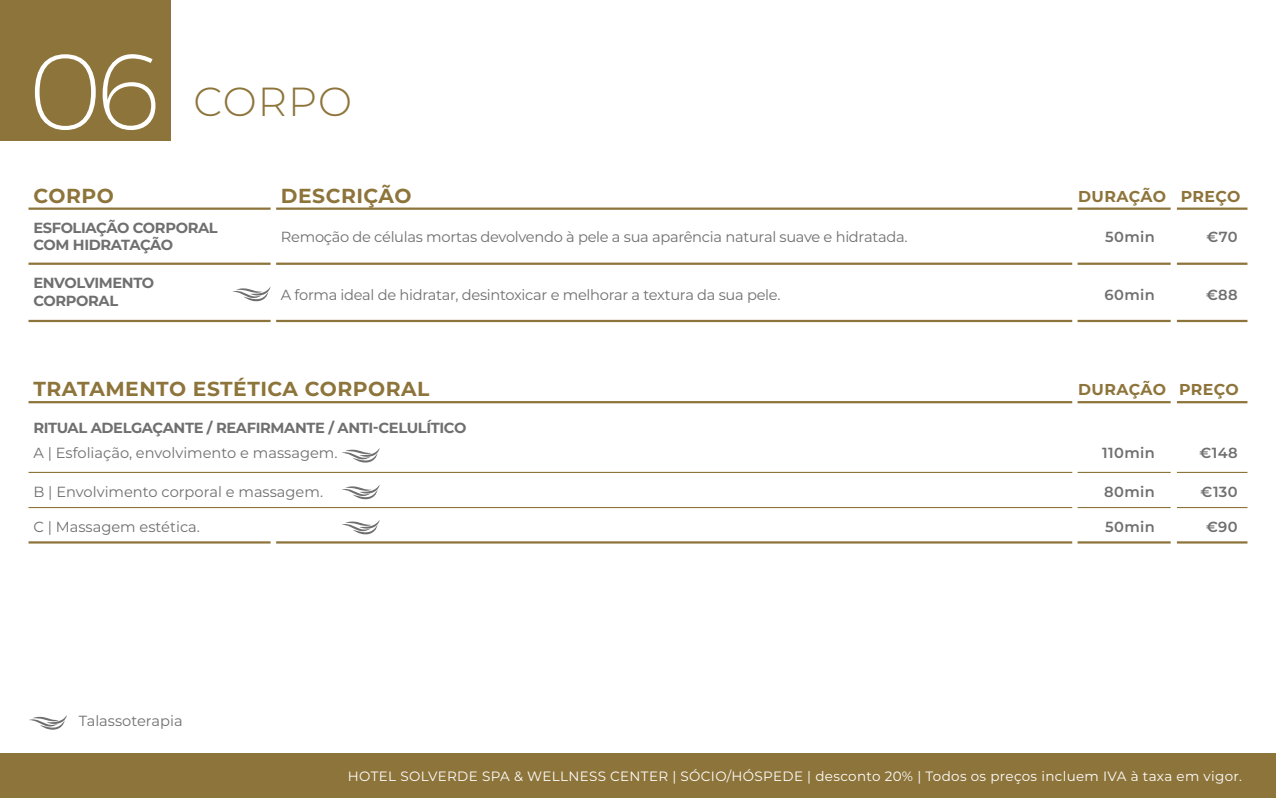
<style>
.page{position:relative;width:1276px;height:798px;background:#fff}
.page>*{position:absolute;margin:0;border:0;box-sizing:border-box;transform-origin:0 0}
.t1{font:200 108px "Montserrat";color:#fff}
.t2{font:300 40.5px "Montserrat";letter-spacing:.025em;color:#8d743a}
.t3{font:700 20.25px "Montserrat";letter-spacing:.025em;color:#8d743a}
.t4{font:700 15.75px "Montserrat";letter-spacing:.02em;color:#8d743a}
.t5{font:14.62px "Montserrat";letter-spacing:-.02em;color:#706f6f}
.t6{font:14.62px "Montserrat";color:#706f6f}
.t7{font:700 14.62px/17.6px "Montserrat";letter-spacing:-.025em;color:#706f6f}
.t8{font:600 14.62px "Montserrat";letter-spacing:.025em;color:#706f6f}
.t9{font:13.5px "Montserrat";letter-spacing:.025em;color:#fff}
</style>
<div class="page">
<div style="left:0;top:753px;width:1276px;height:44px;background:#8d743a"></div>
<hr style="left:1077px;top:207px;width:93px;height:3px;background:#8d743a">
<hr style="left:1177px;top:207px;width:70px;height:3px;background:#8d743a">
<hr style="left:276px;top:207px;width:796px;height:3px;background:#8d743a">
<hr style="left:29px;top:207px;width:242px;height:3px;background:#8d743a">
<hr style="left:1177px;top:541px;width:70px;height:2px;background:#8d743a">
<hr style="left:1077px;top:541px;width:93px;height:2px;background:#8d743a">
<hr style="left:29px;top:541px;width:242px;height:2px;background:#8d743a">
<hr style="left:276px;top:541px;width:796px;height:2px;background:#8d743a">
<hr style="left:1177px;top:320px;width:70px;height:2px;background:#8d743a">
<hr style="left:1077px;top:320px;width:93px;height:2px;background:#8d743a">
<hr style="left:29px;top:320px;width:242px;height:2px;background:#8d743a">
<hr style="left:276px;top:320px;width:796px;height:2px;background:#8d743a">
<hr style="left:1177px;top:262px;width:70px;height:3px;background:#8d743a">
<hr style="left:1077px;top:262px;width:93px;height:3px;background:#8d743a">
<hr style="left:29px;top:262px;width:242px;height:3px;background:#8d743a">
<hr style="left:276px;top:262px;width:796px;height:3px;background:#8d743a">
<hr style="left:1077px;top:401px;width:93px;height:2px;background:#8d743a">
<hr style="left:1177px;top:401px;width:70px;height:2px;background:#8d743a">
<hr style="left:29px;top:401px;width:1043px;height:2px;background:#8d743a">
<div style="left:0;top:0;width:170px;height:140px;background:#8d743a"></div>
<hr style="left:1177px;top:507px;width:70px;height:1px;background:#8d743a">
<hr style="left:1077px;top:507px;width:93px;height:1px;background:#8d743a">
<hr style="left:29px;top:507px;width:1043px;height:1px;background:#8d743a">
<hr style="left:1177px;top:471px;width:70px;height:2px;background:#8d743a">
<hr style="left:1077px;top:471px;width:93px;height:2px;background:#8d743a">
<hr style="left:29px;top:471px;width:1043px;height:2px;background:#8d743a">
<svg style="left:29px;top:715px;width:38px;height:15px"></svg>
<svg style="left:342px;top:520px;width:38px;height:15px"></svg>
<svg style="left:342px;top:485px;width:38px;height:15px"></svg>
<svg style="left:342px;top:448px;width:38px;height:15px"></svg>
<svg style="left:232px;top:286px;width:39px;height:16px"></svg>
<h1 class="t1" style="left:29px;top:26px;width:133px">06</h1>
<h2 class="t2" style="left:193px;top:74px;width:160px">CORPO</h2>
<h3 class="t3" style="left:33px;top:181px;width:82px">CORPO</h3>
<h3 class="t3" style="left:281px;top:181px;width:132px">DESCRIÇÃO</h3>
<p class="t4" style="left:1078px;top:184px;width:164px">DURAÇÃO PREÇO</p>
<p class="t7" style="left:33px;top:218px;width:186px">ESFOLIAÇÃO CORPORAL<br>COM HIDRATAÇÃO</p>
<p class="t5" style="left:281px;top:227px;width:628px">Remoção de células mortas devolvendo à pele a sua aparência natural suave e hidratada.</p>
<p class="t8" style="left:1105px;top:227px;width:51px">50min</p>
<p class="t8" style="left:1206px;top:227px;width:33px">€70</p>
<p class="t7" style="left:33px;top:273px;width:122px">ENVOLVIMENTO<br>CORPORAL</p>
<p class="t5" style="left:281px;top:284px;width:501px">A forma ideal de hidratar, desintoxicar e melhorar a textura da sua pele.</p>
<p class="t8" style="left:1104px;top:284px;width:52px">60min</p>
<p class="t8" style="left:1206px;top:284px;width:33px">€88</p>
<h3 class="t3" style="left:33px;top:374px;width:398px">TRATAMENTO ESTÉTICA CORPORAL</h3>
<p class="t4" style="left:1078px;top:378px;width:162px">DURAÇÃO PREÇO</p>
<p class="t7" style="left:33px;top:418px;width:434px">RITUAL ADELGAÇANTE / REAFIRMANTE / ANTI-CELULÍTICO</p>
<p class="t6" style="left:33px;top:442px;width:306px">A | Esfoliação, envolvimento e massagem.</p>
<p class="t8" style="left:1102px;top:442px;width:54px">110min</p>
<p class="t8" style="left:1199px;top:442px;width:40px">€148</p>
<p class="t6" style="left:33px;top:481px;width:291px">B | Envolvimento corporal e massagem.</p>
<p class="t8" style="left:1104px;top:481px;width:52px">80min</p>
<p class="t8" style="left:1200px;top:481px;width:39px">€130</p>
<p class="t6" style="left:33px;top:516px;width:168px">C | Massagem estética.</p>
<p class="t8" style="left:1105px;top:515px;width:51px">50min</p>
<p class="t8" style="left:1206px;top:515px;width:33px">€90</p>
<p class="t6" style="left:79px;top:710px;width:105px">Talassoterapia</p>
<p class="t9" style="left:348px;top:766px;width:895px">HOTEL SOLVERDE SPA &amp; WELLNESS CENTER | SÓCIO/HÓSPEDE | desconto 20% | Todos os preços incluem IVA à taxa em vigor.</p>
</div>
